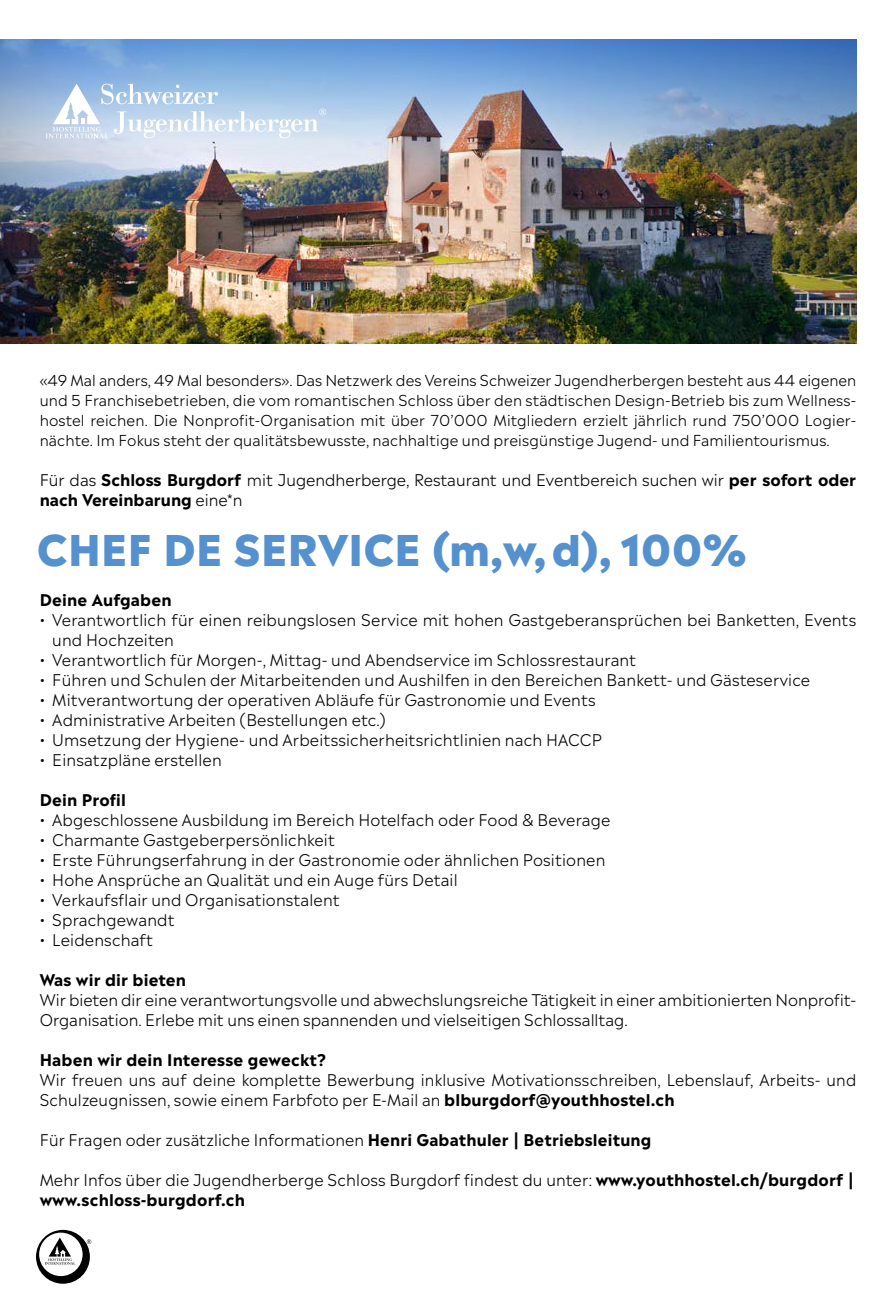
<style>
.page{position:relative;width:896px;height:1304px;background:#fff}
.page>*{position:absolute;margin:0;border:0;box-sizing:border-box;transform-origin:0 0}
.t1{font:800 42px "Madera";letter-spacing:.01em;color:#5491ce}
.t2{font:300 16px/20px "Madera";letter-spacing:.01em;color:#000}
.t3{font:700 16px "Madera";letter-spacing:.01em;color:#000}
.t4{font:300 15px/20px "Madera";letter-spacing:.01em;color:#000;text-align:justify}
.s1{font-weight:700}
</style>
<div class="page">
<img style="left:0;top:162px;width:856px;height:182px">
<img style="left:0;top:40px;width:856px;height:122px">
<svg style="left:46px;top:84px;width:280px;height:54px;background:#c1d6ed"></svg>
<div style="left:36px;top:1230px;width:54px;height:54px;background:#000;border-radius:50%"></div>
<div style="left:39px;top:1233px;width:44px;height:43px;background:#fff;border-radius:50%"></div>
<svg style="left:45px;top:1237px;width:30px;height:28px"></svg>
<svg style="left:87px;top:1239px;width:4px;height:5px"></svg>
<p class="t4" style="left:40px;top:369px;width:818px">«49 Mal anders, 49 Mal besonders». Das Netzwerk des Vereins Schweizer Jugendherbergen besteht aus 44 eigenen und 5 Franchisebetrieben, die vom romantischen Schloss über den städtischen Design-Betrieb bis zum Wellness&shy;hostel reichen. Die Nonprofit-Organisation mit über 70’000 Mitgliedern erzielt jährlich rund 750’000 Logier&shy;nächte. Im Fokus steht der qualitätsbewusste, nachhaltige und preisgünstige Jugend- und Familientourismus.</p>
<p class="t2" style="left:40px;top:469px;width:818px">Für das <span class="s1">Schloss Burgdorf</span> mit Jugendherberge, Restaurant und Eventbereich suchen wir <span class="s1">per sofort oder nach Vereinbarung</span> eine*n</p>
<h1 class="t1" style="left:37px;top:513px;width:711px">CHEF DE SERVICE (m,w, d), 100%</h1>
<p class="t3" style="left:40px;top:587px;width:133px">Deine Aufgaben</p>
<p class="t2" style="left:52px;top:609px;width:805px;text-indent:-13px">• Verantwortlich für einen reibungslosen Service mit hohen Gastgeberansprüchen bei Banketten, Events und Hochzeiten</p>
<p class="t2" style="left:40px;top:649px;width:598px">• Verantwortlich für Morgen-, Mittag- und Abendservice im Schlossrestaurant</p>
<p class="t2" style="left:40px;top:669px;width:772px">• Führen und Schulen der Mitarbeitenden und Aushilfen in den Bereichen Bankett- und Gästeservice</p>
<p class="t2" style="left:40px;top:689px;width:557px">• Mitverantwortung der operativen Abläufe für Gastronomie und Events</p>
<p class="t2" style="left:40px;top:709px;width:348px">• Administrative Arbeiten (Bestellungen etc.)</p>
<p class="t2" style="left:40px;top:729px;width:564px">• Umsetzung der Hygiene- und Arbeitssicherheitsrichtlinien nach HACCP</p>
<p class="t2" style="left:40px;top:749px;width:183px">• Einsatzpläne erstellen</p>
<p class="t3" style="left:40px;top:787px;width:88px">Dein Profil</p>
<p class="t2" style="left:40px;top:809px;width:572px">• Abgeschlossene Ausbildung im Bereich Hotelfach oder Food &amp; Beverage</p>
<p class="t2" style="left:40px;top:829px;width:297px">• Charmante Gastgeberpersönlichkeit</p>
<p class="t2" style="left:40px;top:849px;width:567px">• Erste Führungserfahrung in der Gastronomie oder ähnlichen Positionen</p>
<p class="t2" style="left:40px;top:869px;width:419px">• Hohe Ansprüche an Qualität und ein Auge fürs Detail</p>
<p class="t2" style="left:40px;top:889px;width:301px">• Verkaufsflair und Organisationstalent</p>
<p class="t2" style="left:40px;top:909px;width:137px">• Sprachgewandt</p>
<p class="t2" style="left:40px;top:929px;width:115px">• Leidenschaft</p>
<p class="t3" style="left:40px;top:967px;width:148px">Was wir dir bieten</p>
<p class="t2" style="left:40px;top:989px;width:818px">Wir bieten dir eine verantwortungsvolle und abwechslungsreiche Tätigkeit in einer ambitionierten Nonprofit-<br>Organisation. Erlebe mit uns einen spannenden und vielseitigen Schlossalltag.</p>
<p class="t3" style="left:40px;top:1047px;width:288px">Haben wir dein Interesse geweckt?</p>
<p class="t2" style="left:40px;top:1069px;width:818px">Wir freuen uns auf deine komplette Bewerbung inklusive Motivationsschreiben, Lebenslauf, Arbeits- und<br>Schulzeugnissen, sowie einem Farbfoto per E-Mail an <span class="s1">blburgdorf@youthhostel.ch</span></p>
<p class="t2" style="left:40px;top:1129px;width:613px">Für Fragen oder zusätzliche Informationen <span class="s1">Henri Gabathuler | Betriebsleitung</span></p>
<p class="t2" style="left:40px;top:1169px;width:815px">Mehr Infos über die Jugendherberge Schloss Burgdorf findest du unter: <span class="s1">www.youthhostel.ch/burgdorf | www.schloss-burgdorf.ch</span></p>
</div>
